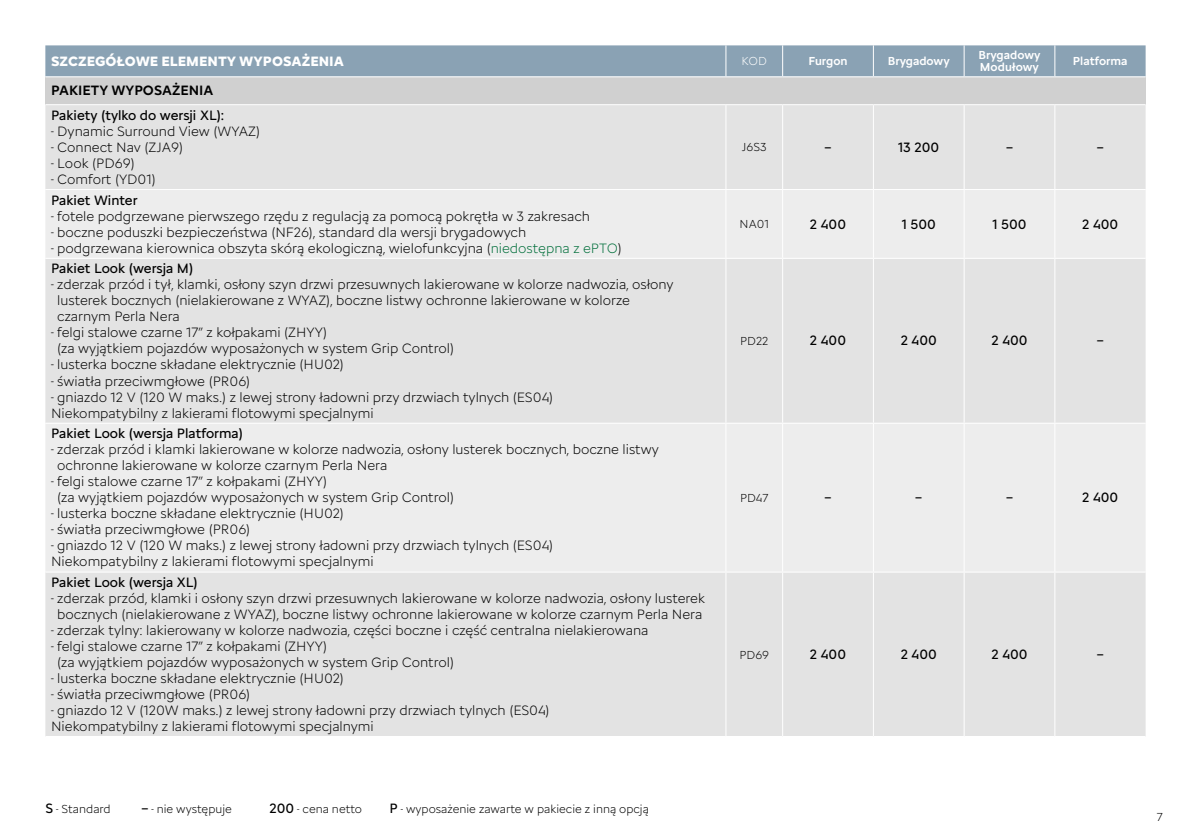
<style>
.page{position:relative;width:1191px;height:840px;background:#fff}
.page>*{position:absolute;margin:0;border:0;box-sizing:border-box;transform-origin:0 0}
.t1{font:300 14px/16px "Citroen Type";color:#000}
.t2{font:14px "Citroen Type";color:#000}
.t3{font:700 14px "Citroen Type";color:#fff}
.t4{font:500 14px "Citroen Type";color:#000}
.t5{font:300 12px "Citroen Type";color:#000}
.t6{font:500 12px/12px "Citroen Type";color:#fff}
.t7{font:300 12px "Citroen Type";color:#fff}
.s1{color:#006e3a}
.s2{font-weight:400;font-size:14px}
</style>
<div class="page">
<div style="left:45px;top:45px;width:1100px;height:31px;background:#8aa2b4"></div>
<div style="left:45px;top:77px;width:1100px;height:28px;background:#d0d0d0"></div>
<div style="left:45px;top:105px;width:1100px;height:630px;background:#e3e3e3"></div>
<svg style="left:45px;top:190px;width:1100px;height:381px;fill:#ededed"></svg>
<hr style="left:725px;top:45px;width:1px;height:31px;background:#fff">
<hr style="left:782px;top:45px;width:1px;height:31px;background:#fff">
<hr style="left:873px;top:45px;width:1px;height:31px;background:#fff">
<hr style="left:963px;top:45px;width:1px;height:31px;background:#fff">
<hr style="left:1054px;top:45px;width:1px;height:31px;background:#fff">
<hr style="left:45px;top:104px;width:681px;height:1px;background:#fff">
<hr style="left:726px;top:104px;width:56px;height:1px;background:#fff">
<hr style="left:782px;top:104px;width:91px;height:1px;background:#fff">
<hr style="left:873px;top:104px;width:91px;height:1px;background:#fff">
<hr style="left:964px;top:104px;width:90px;height:1px;background:#fff">
<hr style="left:1054px;top:104px;width:91px;height:1px;background:#fff">
<hr style="left:725px;top:105px;width:1px;height:84px;background:#fff">
<hr style="left:782px;top:105px;width:1px;height:84px;background:#fff">
<hr style="left:873px;top:105px;width:1px;height:84px;background:#fff">
<hr style="left:963px;top:105px;width:1px;height:84px;background:#fff">
<hr style="left:1054px;top:105px;width:1px;height:84px;background:#fff">
<hr style="left:45px;top:189px;width:681px;height:1px;background:#fff">
<hr style="left:726px;top:189px;width:56px;height:1px;background:#fff">
<hr style="left:725px;top:190px;width:1px;height:68px;background:#fff">
<hr style="left:782px;top:189px;width:91px;height:1px;background:#fff">
<hr style="left:782px;top:190px;width:1px;height:68px;background:#fff">
<hr style="left:873px;top:189px;width:91px;height:1px;background:#fff">
<hr style="left:873px;top:190px;width:1px;height:68px;background:#fff">
<hr style="left:964px;top:189px;width:90px;height:1px;background:#fff">
<hr style="left:963px;top:190px;width:1px;height:68px;background:#fff">
<hr style="left:1054px;top:189px;width:91px;height:1px;background:#fff">
<hr style="left:1054px;top:190px;width:1px;height:68px;background:#fff">
<hr style="left:45px;top:258px;width:681px;height:1px;background:#fff">
<hr style="left:726px;top:258px;width:56px;height:1px;background:#fff">
<hr style="left:725px;top:259px;width:1px;height:163px;background:#fff">
<hr style="left:782px;top:258px;width:91px;height:1px;background:#fff">
<hr style="left:782px;top:259px;width:1px;height:163px;background:#fff">
<hr style="left:873px;top:258px;width:91px;height:1px;background:#fff">
<hr style="left:873px;top:259px;width:1px;height:163px;background:#fff">
<hr style="left:964px;top:258px;width:90px;height:1px;background:#fff">
<hr style="left:963px;top:259px;width:1px;height:163px;background:#fff">
<hr style="left:1054px;top:258px;width:91px;height:1px;background:#fff">
<hr style="left:1054px;top:259px;width:1px;height:163px;background:#fff">
<hr style="left:45px;top:422px;width:681px;height:1px;background:#fff">
<hr style="left:726px;top:422px;width:56px;height:1px;background:#fff">
<hr style="left:725px;top:423px;width:1px;height:148px;background:#fff">
<hr style="left:782px;top:422px;width:91px;height:1px;background:#fff">
<hr style="left:782px;top:423px;width:1px;height:148px;background:#fff">
<hr style="left:873px;top:422px;width:91px;height:1px;background:#fff">
<hr style="left:873px;top:423px;width:1px;height:148px;background:#fff">
<hr style="left:964px;top:422px;width:90px;height:1px;background:#fff">
<hr style="left:963px;top:423px;width:1px;height:148px;background:#fff">
<hr style="left:1054px;top:422px;width:91px;height:1px;background:#fff">
<hr style="left:1054px;top:423px;width:1px;height:148px;background:#fff">
<hr style="left:45px;top:571px;width:681px;height:1px;background:#fff">
<hr style="left:726px;top:571px;width:56px;height:1px;background:#fff">
<hr style="left:725px;top:572px;width:1px;height:163px;background:#fff">
<hr style="left:782px;top:571px;width:91px;height:1px;background:#fff">
<hr style="left:782px;top:572px;width:1px;height:163px;background:#fff">
<hr style="left:873px;top:571px;width:91px;height:1px;background:#fff">
<hr style="left:873px;top:572px;width:1px;height:163px;background:#fff">
<hr style="left:964px;top:571px;width:90px;height:1px;background:#fff">
<hr style="left:963px;top:572px;width:1px;height:163px;background:#fff">
<hr style="left:1054px;top:571px;width:91px;height:1px;background:#fff">
<hr style="left:1054px;top:572px;width:1px;height:163px;background:#fff">
<p class="t3" style="left:51px;top:50px;width:294px">SZCZEGÓŁOWE ELEMENTY WYPOSAŻENIA</p>
<p class="t7" style="left:741px;top:52px;width:27px">KOD</p>
<p class="t6" style="left:808px;top:54px;width:41px">Furgon</p>
<p class="t6" style="left:887px;top:54px;width:63px">Brygadowy</p>
<p class="t6" style="left:978px;top:48px;width:63px">Brygadowy<br>Modułowy</p>
<p class="t6" style="left:1072px;top:54px;width:56px">Platforma</p>
<p class="t4" style="left:51px;top:80px;width:164px">PAKIETY WYPOSAŻENIA</p>
<p class="t2" style="left:51px;top:104px;width:175px">Pakiety (tylko do wersji XL):</p>
<p class="t1" style="left:51px;top:122px;width:210px">- Dynamic Surround View (WYAZ)</p>
<p class="t1" style="left:51px;top:138px;width:133px">- Connect Nav (ZJA9)</p>
<p class="t1" style="left:51px;top:154px;width:85px">- Look (PD69)</p>
<p class="t1" style="left:51px;top:170px;width:106px">- Comfort (YD01)</p>
<p class="t5" style="left:742px;top:138px;width:26px">J6S3</p>
<p class="t2" style="left:824px;top:136px;width:8px">–</p>
<p class="t2" style="left:898px;top:136px;width:43px">13 200</p>
<p class="t2" style="left:1006px;top:136px;width:8px">–</p>
<p class="t2" style="left:1096px;top:136px;width:8px">–</p>
<p class="t2" style="left:51px;top:189px;width:88px">Pakiet Winter</p>
<p class="t1" style="left:51px;top:207px;width:540px">- fotele podgrzewane pierwszego rzędu z regulacją za pomocą pokrętła w 3 zakresach</p>
<p class="t1" style="left:51px;top:223px;width:477px">- boczne poduszki bezpieczeństwa (NF26), standard dla wersji brygadowych</p>
<p class="t1" style="left:51px;top:239px;width:572px">- podgrzewana kierownica obszyta skórą ekologiczną, wielofunkcyjna (<span class="s1">niedostępna z ePTO</span>)</p>
<p class="t2" style="left:51px;top:258px;width:144px">Pakiet Look (wersja M)</p>
<p class="t1" style="left:57px;top:275px;width:618px;text-indent:-6px">- zderzak przód i tył, klamki, osłony szyn drzwi przesuwnych lakierowane w kolorze nadwozia, osłony lusterek bocznych (nielakierowane z WYAZ), boczne listwy ochronne lakierowane w kolorze czarnym Perla Nera</p>
<p class="t1" style="left:57px;top:323px;width:398px;text-indent:-6px">- felgi stalowe czarne 17” z kołpakami (ZHYY)<br>(za wyjątkiem pojazdów wyposażonych w system Grip Control)</p>
<p class="t1" style="left:51px;top:355px;width:294px">- lusterka boczne składane elektrycznie (HU02)</p>
<p class="t1" style="left:51px;top:371px;width:200px">- światła przeciwmgłowe (PR06)</p>
<p class="t1" style="left:51px;top:387px;width:503px">- gniazdo 12 V (120 W maks.) z lewej strony ładowni przy drzwiach tylnych (ES04)<br>Niekompatybilny z lakierami flotowymi specjalnymi</p>
<p class="t2" style="left:51px;top:423px;width:193px">Pakiet Look (wersja Platforma)</p>
<p class="t1" style="left:57px;top:440px;width:603px;text-indent:-6px">- zderzak przód i klamki lakierowane w kolorze nadwozia, osłony lusterek bocznych, boczne listwy ochronne lakierowane w kolorze czarnym Perla Nera</p>
<p class="t1" style="left:57px;top:472px;width:398px;text-indent:-6px">- felgi stalowe czarne 17” z kołpakami (ZHYY)<br>(za wyjątkiem pojazdów wyposażonych w system Grip Control)</p>
<p class="t1" style="left:51px;top:504px;width:294px">- lusterka boczne składane elektrycznie (HU02)</p>
<p class="t1" style="left:51px;top:520px;width:200px">- światła przeciwmgłowe (PR06)</p>
<p class="t1" style="left:51px;top:536px;width:503px">- gniazdo 12 V (120 W maks.) z lewej strony ładowni przy drzwiach tylnych (ES04)<br>Niekompatybilny z lakierami flotowymi specjalnymi</p>
<p class="t2" style="left:51px;top:571px;width:148px">Pakiet Look (wersja XL)</p>
<p class="t1" style="left:51px;top:589px;width:655px;text-align:center">- zderzak przód, klamki i osłony szyn drzwi przesuwnych lakierowane w kolorze nadwozia, osłony lusterek bocznych (nielakierowane z WYAZ), boczne listwy ochronne lakierowane w kolorze czarnym Perla Nera</p>
<p class="t1" style="left:51px;top:621px;width:599px">- zderzak tylny: lakierowany w kolorze nadwozia, części boczne i część centralna nielakierowana</p>
<p class="t1" style="left:57px;top:637px;width:398px;text-indent:-6px">- felgi stalowe czarne 17” z kołpakami (ZHYY)<br>(za wyjątkiem pojazdów wyposażonych w system Grip Control)</p>
<p class="t1" style="left:51px;top:669px;width:294px">- lusterka boczne składane elektrycznie (HU02)</p>
<p class="t1" style="left:51px;top:685px;width:200px">- światła przeciwmgłowe (PR06)</p>
<p class="t1" style="left:51px;top:701px;width:500px">- gniazdo 12 V (120W maks.) z lewej strony ładowni przy drzwiach tylnych (ES04)<br>Niekompatybilny z lakierami flotowymi specjalnymi</p>
<p class="t5" style="left:45px;top:799px;width:67px"><span class="s2">S</span> - Standard</p>
<p class="t5" style="left:141px;top:799px;width:92px"><span class="s2">–</span> - nie występuje</p>
<p class="t5" style="left:269px;top:799px;width:94px"><span class="s2">200</span> - cena netto</p>
<p class="t5" style="left:389px;top:799px;width:261px"><span class="s2">P</span> - wyposażenie zawarte w pakiecie z inną opcją</p>
<p class="t5" style="left:739px;top:215px;width:31px">NA01</p>
<p class="t2" style="left:810px;top:213px;width:38px">2 400</p>
<p class="t2" style="left:901px;top:213px;width:36px">1 500</p>
<p class="t2" style="left:992px;top:213px;width:36px">1 500</p>
<p class="t2" style="left:1082px;top:213px;width:38px">2 400</p>
<p class="t5" style="left:740px;top:331px;width:30px">PD22</p>
<p class="t2" style="left:810px;top:330px;width:38px">2 400</p>
<p class="t2" style="left:900px;top:330px;width:38px">2 400</p>
<p class="t2" style="left:991px;top:330px;width:38px">2 400</p>
<p class="t2" style="left:1096px;top:330px;width:8px">–</p>
<p class="t5" style="left:740px;top:488px;width:30px">PD47</p>
<p class="t2" style="left:824px;top:487px;width:8px">–</p>
<p class="t2" style="left:915px;top:487px;width:8px">–</p>
<p class="t2" style="left:1006px;top:487px;width:8px">–</p>
<p class="t2" style="left:1082px;top:487px;width:38px">2 400</p>
<p class="t5" style="left:739px;top:645px;width:31px">PD69</p>
<p class="t2" style="left:810px;top:643px;width:38px">2 400</p>
<p class="t2" style="left:900px;top:643px;width:38px">2 400</p>
<p class="t2" style="left:991px;top:643px;width:38px">2 400</p>
<p class="t2" style="left:1096px;top:643px;width:8px">–</p>
<p class="t5" style="left:1156px;top:807px;width:8px">7</p>
</div>
